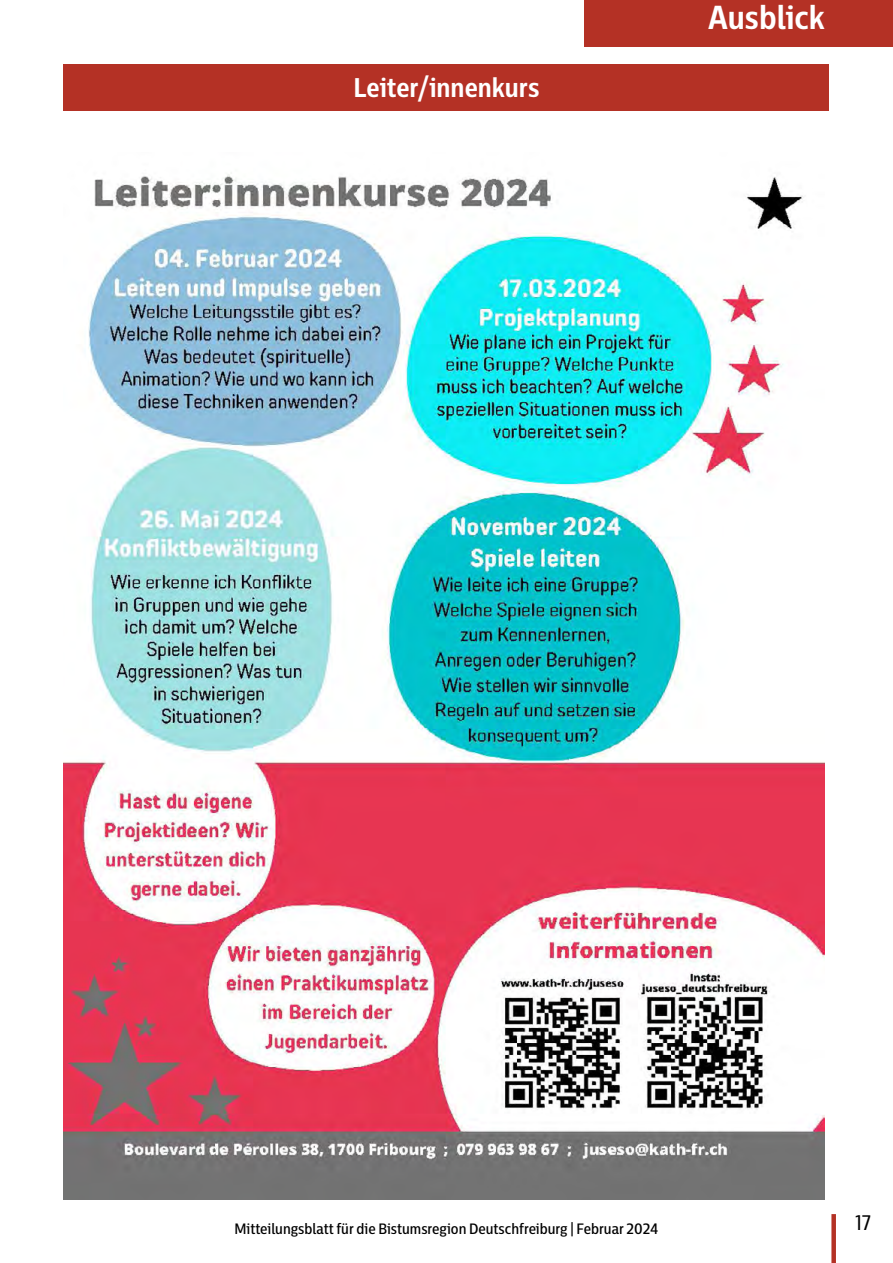
<style>
.page{position:relative;width:893px;height:1263px;background:#fff}
.page>*{position:absolute;margin:0;border:0;box-sizing:border-box;transform-origin:0 0}
.t1{font:700 33px "Centrale Sans Cnd";color:#fff}
.t2{font:700 27px "Centrale Sans Cnd";color:#fff}
.t3{font:21px "Centrale Sans Cnd";color:#000}
.t4{font:500 15px "Centrale Sans Cnd";color:#000}
</style>
<div class="page">
<div style="left:831px;top:1214px;width:5px;height:49px;background:#b43125"></div>
<div style="left:585px;top:0;width:308px;height:47px;background:#b43125"></div>
<div style="left:64px;top:64px;width:765px;height:47px;background:#b43125"></div>
<img style="left:64px;top:173px;width:760px;height:1026px">
<h2 class="t2" style="left:353px;top:70px;width:188px">Leiter/innenkurs</h2>
<h1 class="t1" style="left:708px;top:-3px;width:118px">Ausblick</h1>
<p class="t4" style="left:234px;top:1219px;width:425px">Mitteilungsblatt für die Bistumsregion Deutschfreiburg | Februar 2024</p>
<h3 class="t3" style="left:855px;top:1209px;width:17px">17</h3>
</div>
